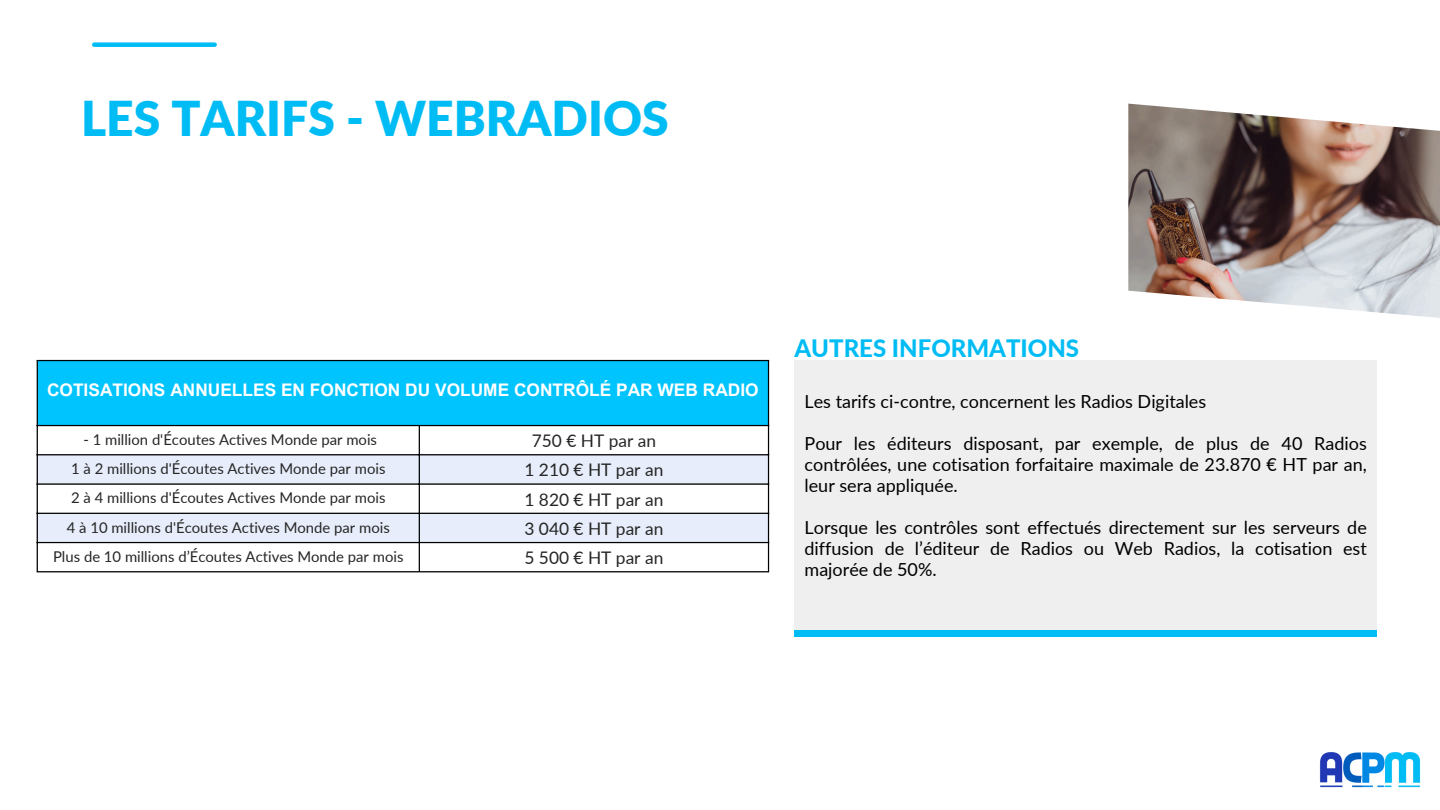
<style>
.page{position:relative;width:1440px;height:810px;background:#fff}
.page>*{position:absolute;margin:0;border:0;box-sizing:border-box;transform-origin:0 0}
.t1{font:900 48px "Lato";color:#00bcf4}
.t2{font:800 24px "Lato";color:#00bcf4}
.t3{font:18px/21px "Lato";color:#000;text-align:justify}
.t4{font:17.3px "Lato";color:#262626}
.t5{font:700 17.3px "Arial MT Pro";color:#fff}
.t6{font:14.9px "Lato";color:#262626}
</style>
<div class="page">
<div style="left:37px;top:360px;width:732px;height:66px;background:#00c4fe"></div>
<svg style="left:38px;top:455px;width:730px;height:87px;fill:#e7edfa"></svg>
<hr style="left:37px;top:361px;width:1px;height:210px;background:#000">
<hr style="left:419px;top:426px;width:1px;height:145px;background:#000">
<hr style="left:768px;top:361px;width:1px;height:210px;background:#000">
<hr style="left:37px;top:360px;width:732px;height:1px;background:#000">
<hr style="left:37px;top:425px;width:732px;height:1px;background:#000">
<hr style="left:37px;top:454px;width:732px;height:1px;background:#000">
<hr style="left:37px;top:483px;width:732px;height:2px;background:#000">
<hr style="left:37px;top:513px;width:732px;height:1px;background:#000">
<hr style="left:37px;top:542px;width:732px;height:1px;background:#000">
<hr style="left:37px;top:571px;width:732px;height:1px;background:#000">
<div style="left:794px;top:360px;width:583px;height:270px;background:#efefef"></div>
<div style="left:794px;top:630px;width:583px;height:7px;background:#00bcf4"></div>
<img style="left:1128px;top:104px;width:312px;height:214px">
<div style="left:94px;top:42px;width:121px;height:5px;background:#00bcf4"></div>
<img style="left:1320px;top:752px;width:101px;height:36px">
<p class="t1" style="left:81px;top:88px;width:589px">LES TARIFS - WEBRADIOS</p>
<h1 class="t5" style="left:47px;top:384px;width:713px">COTISATIONS ANNUELLES EN FONCTION DU VOLUME CONTRÔLÉ PAR WEB RADIO</h1>
<p class="t6" style="left:83px;top:430px;width:295px">- 1 million d'Écoutes Actives Monde par mois</p>
<p class="t4" style="left:532px;top:430px;width:126px">750 € HT par an</p>
<p class="t6" style="left:71px;top:459px;width:316px">1 à 2 millions d'Écoutes Actives Monde par mois</p>
<p class="t4" style="left:524px;top:459px;width:140px">1 210 € HT par an</p>
<p class="t6" style="left:71px;top:489px;width:316px">2 à 4 millions d'Écoutes Actives Monde par mois</p>
<p class="t4" style="left:524px;top:489px;width:140px">1 820 € HT par an</p>
<p class="t6" style="left:67px;top:518px;width:324px">4 à 10 millions d'Écoutes Actives Monde par mois</p>
<p class="t4" style="left:524px;top:518px;width:140px">3 040 € HT par an</p>
<p class="t6" style="left:53px;top:547px;width:352px">Plus de 10 millions d’Écoutes Actives Monde par mois</p>
<p class="t4" style="left:524px;top:547px;width:140px">5 500 € HT par an</p>
<p class="t2" style="left:794px;top:333px;width:286px">AUTRES INFORMATIONS</p>
<h2 class="t3" style="left:805px;top:390px;width:403px">Les tarifs ci-contre, concernent les Radios Digitales</h2>
<p class="t3" style="left:805px;top:432px;width:564px">Pour les éditeurs disposant, par exemple, de plus de 40 Radios contrôlées, une cotisation forfaitaire maximale de 23.870 € HT par an, leur sera appliquée.</p>
<p class="t3" style="left:805px;top:516px;width:564px">Lorsque les contrôles sont effectués directement sur les serveurs de diffusion de l’éditeur de Radios ou Web Radios, la cotisation est majorée de 50%.</p>
</div>
